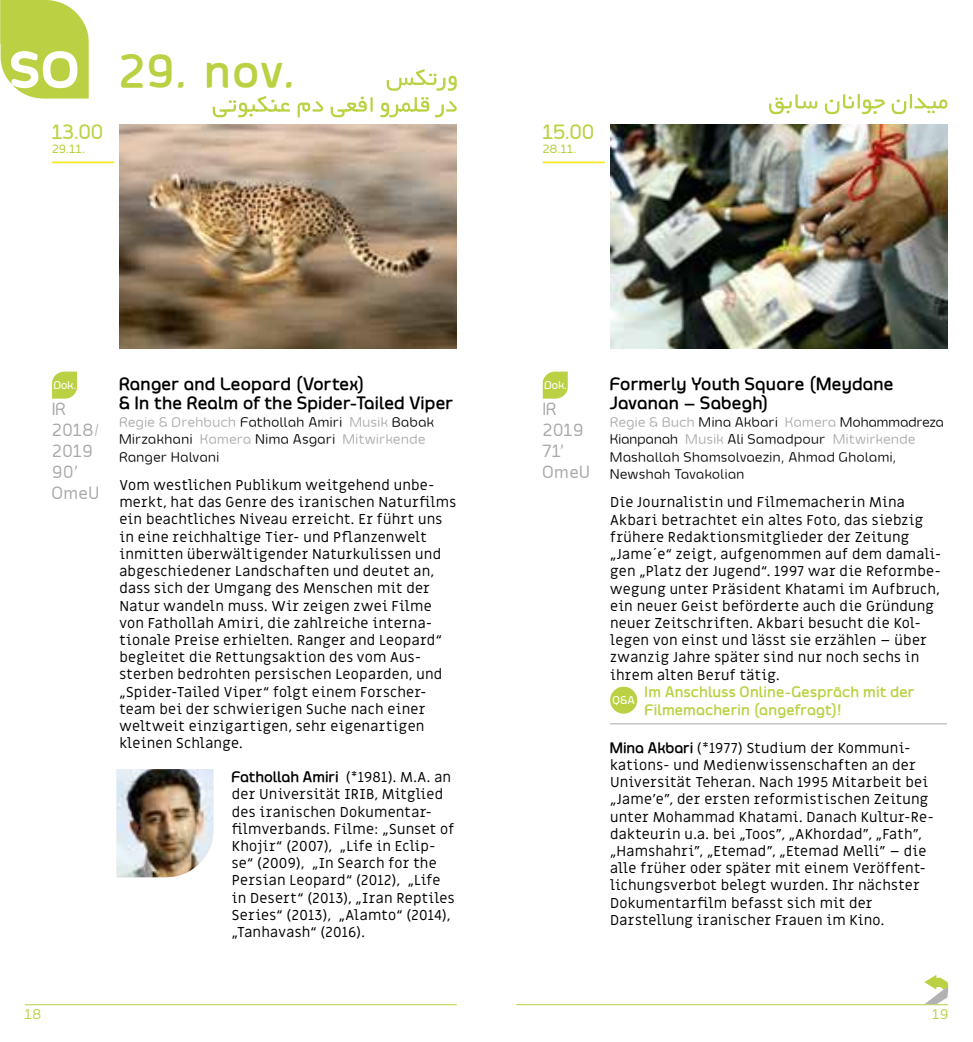
<style>
.page{position:relative;width:973px;height:1042px;background:#fff}
.page>*{position:absolute;margin:0;border:0;box-sizing:border-box;transform-origin:0 0}
.t1{font:700 45.5px "Smoolthan";color:#bbd143}
.t2{font:500 21px "Smoolthan";letter-spacing:-.005em;color:#bbd143}
.t3{font:700 17.5px/18.9px "Smoolthan";letter-spacing:.025em;color:#000}
.t4{font:17.5px/21px "Smoolthan";letter-spacing:.04em;color:#a8a8a7}
.t5{font:700 14.88px/17.5px "Smoolthan";letter-spacing:.035em;color:#bbd143}
.t6{font:700 14.88px "Smoolthan";letter-spacing:.015em;color:#000}
.t7{font:100 14.53px/17.5px "Smoolthan";letter-spacing:.03em;color:#000}
.t8{font:14.35px/17.2px "Miriam Libre";letter-spacing:.015em;color:#000}
.t9{font:14px "Smoolthan";color:#bbd143}
.t10{font:500 12.25px "Smoolthan";letter-spacing:.035em;color:#bbd143}
.t11{font:500 11.55px "Smoolthan";letter-spacing:-.01em;color:#fff}
.s1{font-size:68.95px;color:#fff}
.s2{color:#a8a8a7}
.s3{font-family:"Miriam Libre";font-weight:400;font-size:14.35px}
.s4{font-family:"Smoolthan";font-weight:700;font-size:14.88px}
</style>
<div class="page">
<hr style="left:25px;top:1004px;width:431px;height:1px;background:#bbd143">
<hr style="left:516px;top:1004px;width:431px;height:1px;background:#bbd143">
<svg style="left:924px;top:975px;width:23px;height:29px"></svg>
<hr style="left:52px;top:161px;width:62px;height:2px;background:#f6e824">
<img style="left:117px;top:769px;width:96px;height:108px">
<img style="left:119px;top:124px;width:337px;height:225px">
<svg style="left:386px;top:69px;width:70px;height:22px"></svg>
<svg style="left:0;top:0;width:89px;height:99px;background:#c1d556"></svg>
<svg style="left:52px;top:372px;width:25px;height:27px"></svg>
<svg style="left:213px;top:96px;width:77px;height:21px"></svg>
<svg style="left:297px;top:101px;width:26px;height:16px"></svg>
<svg style="left:330px;top:96px;width:42px;height:21px"></svg>
<svg style="left:380px;top:97px;width:76px;height:20px"></svg>
<hr style="left:542px;top:161px;width:62px;height:2px;background:#f6e824">
<img style="left:610px;top:124px;width:337px;height:225px">
<svg style="left:542px;top:372px;width:25px;height:27px"></svg>
<div style="left:610px;top:686px;width:27px;height:28px;background:#bbd143;border-radius:50%"></div>
<hr style="left:610px;top:723px;width:336px;height:1px;background:#a8a8a7">
<svg style="left:769px;top:94px;width:48px;height:20px"></svg>
<svg style="left:824px;top:94px;width:60px;height:20px"></svg>
<svg style="left:891px;top:94px;width:56px;height:20px"></svg>
<h1 class="t1" style="left:10px;top:47px;width:287px"><span class="s1">so</span> 29. nov.</h1>
<h2 class="t2" style="left:52px;top:120px;width:53px">13.00</h2>
<p class="t10" style="left:52px;top:143px;width:35px">29.11.</p>
<h2 class="t2" style="left:542px;top:120px;width:53px">15.00</h2>
<p class="t10" style="left:542px;top:143px;width:35px">28.11.</p>
<p class="t11" style="left:54px;top:379px;width:24px">Dok.</p>
<p class="t4" style="left:52px;top:399px;width:49px">IR<br>2018/<br>2019<br>90’<br>OmeU</p>
<p class="t3" style="left:119px;top:376px;width:335px">Ranger and Leopard (Vortex)<br>&amp; In the Realm of the Spider-Tailed Viper</p>
<p class="t7" style="left:119px;top:413px;width:316px"><span class="s2">Regie &amp; Drehbuch</span> Fathollah Amiri <span class="s2">Musik</span> Babak<br>Mirzakhani <span class="s2">Kamera</span> Nima Asgari <span class="s2">Mitwirkende<br></span>Ranger Halvani</p>
<p class="t8" style="left:119px;top:477px;width:338px">Vom westlichen Publikum weitgehend unbe&shy;merkt, hat das Genre des iranischen Naturfilms ein beachtliches Niveau erreicht. Er führt uns in eine reichhaltige Tier- und Pflanzenwelt inmitten überwältigender Naturkulissen und abgeschiedener Landschaften und deutet an, dass sich der Umgang des Menschen mit der Natur wandeln muss. Wir zeigen zwei Filme von Fathollah Amiri, die zahlreiche interna&shy;tionale Preise erhielten. Ranger and Leopard“ begleitet die Rettungsaktion des vom Aus&shy;sterben bedrohten persischen Leoparden, und „Spider-Tailed Viper“ folgt einem Forscher&shy;team bei der schwierigen Suche nach einer weltweit einzigartigen, sehr eigenartigen kleinen Schlange.</p>
<p class="t6" style="left:232px;top:769px;width:221px">Fathollah Amiri <span class="s3">(*1981). M.A. an</span></p>
<p class="t8" style="left:232px;top:786px;width:224px">der Universität IRIB, Mitglied des iranischen Dokumentar&shy;filmverbands. Filme: „Sunset of<br>Khojir“ (2007), „Life in Eclip&shy;se“ (2009), „In Search for the<br>Persian Leopard“ (2012), „Life in Desert“ (2013), „Iran Reptiles<br>Series“ (2013), „Alamto“ (2014), „Tanhavash“ (2016).</p>
<p class="t11" style="left:544px;top:379px;width:24px">Dok.</p>
<p class="t4" style="left:542px;top:399px;width:49px">IR<br>2019<br>71’<br>OmeU</p>
<p class="t3" style="left:610px;top:376px;width:285px">Formerly Youth Square (Meydane<br>Javanan – Sabegh)</p>
<p class="t7" style="left:610px;top:413px;width:335px"><span class="s2">Regie &amp; Buch</span> Mina Akbari <span class="s2">Kamera</span> Mohammadreza Kianpanah <span class="s2">Musik</span> Ali Samadpour <span class="s2">Mitwirkende </span>Mashallah Shamsolvaezin, Ahmad Gholami, Newshah Tavakolian</p>
<p class="t8" style="left:610px;top:494px;width:332px">Die Journalistin und Filmemacherin Mina Akbari betrachtet ein altes Foto, das siebzig frühere Redaktionsmitglieder der Zeitung „Jame´e“ zeigt, aufgenommen auf dem damali&shy;gen „Platz der Jugend“. 1997 war die Reformbe&shy;wegung unter Präsident Khatami im Aufbruch, ein neuer Geist beförderte auch die Gründung neuer Zeitschriften. Akbari besucht die Kol&shy;legen von einst und lässt sie erzählen – über zwanzig Jahre später sind nur noch sechs in ihrem alten Beruf tätig.</p>
<p class="t5" style="left:644px;top:684px;width:271px">Im Anschluss Online-Gespräch mit der<br>Filmemacherin (angefragt)!</p>
<p class="t11" style="left:613px;top:694px;width:23px">Q&amp;A</p>
<p class="t8" style="left:610px;top:739px;width:325px"><span class="s4">Mina Akbari</span> (*1977) Studium der Kommuni&shy;kations- und Medienwissenschaften an der Universität Teheran. Nach 1995 Mitarbeit bei „Jame'e", der ersten reformistischen Zeitung unter Mohammad Khatami. Danach Kultur-Re&shy;dakteurin u.a. bei „Toos", „AKhordad", „Fath", „Hamshahri", „Etemad", „Etemad Melli" – die alle früher oder später mit einem Veröffent&shy;lichungsverbot belegt wurden. Ihr nächster Dokumentarfilm befasst sich mit der Darstellung iranischer Frauen im Kino.</p>
<p class="t9" style="left:25px;top:1007px;width:18px">18</p>
<p class="t9" style="left:932px;top:1007px;width:17px">19</p>
</div>
